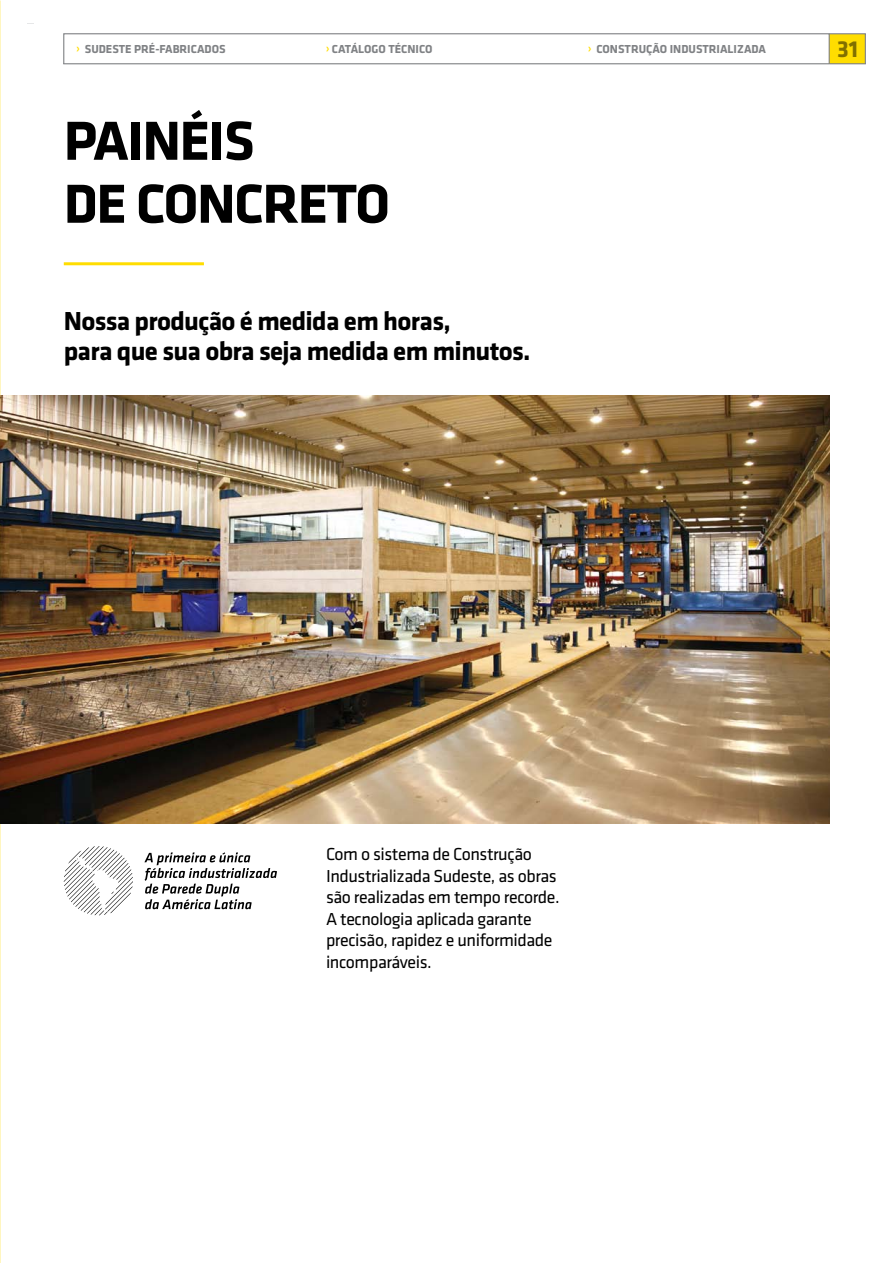
<style>
.page{position:relative;width:893px;height:1263px;background:#fff}
.page>*{position:absolute;margin:0;border:0;box-sizing:border-box;transform-origin:0 0}
.t1{font:700 57px/63px "Klavika";letter-spacing:-.025em;color:#000}
.t2{font:700 27px/30.6px "Klavika";letter-spacing:-.025em;color:#000}
.t3{font:700 24px "Klavika";color:#817000}
.t4{font:18px/21.6px "Klavika";letter-spacing:-.025em;color:#000}
.t5{font:700 12px "Klavika";color:#808285}
.s1{font-family:"Myriad Pro";color:#fd0}
</style>
<div class="page">
<div style="left:63px;top:33px;width:767px;height:32px;border:1px solid #808285"></div>
<svg style="left:828px;top:33px;width:38px;height:32px"></svg>
<svg style="left:144px;top:852px;width:133px;height:57px"></svg>
<svg style="left:64px;top:846px;width:69px;height:69px"></svg>
<hr style="left:64px;top:262px;width:140px;height:3px;background:#fd0">
<img style="left:0;top:395px;width:829px;height:428px">
<p class="t5" style="left:77px;top:42px;width:151px"><span class="s1">›</span> SUDESTE PRÉ-FABRICADOS</p>
<p class="t5" style="left:326px;top:42px;width:108px"><span class="s1">›</span> CATÁLOGO TÉCNICO</p>
<h3 class="t3" style="left:837px;top:36px;width:22px">31</h3>
<p class="t5" style="left:588px;top:42px;width:179px"><span class="s1">›</span> CONSTRUÇÃO INDUSTRIALIZADA</p>
<h1 class="t1" style="left:64px;top:110px;width:328px">PAINÉIS<br>DE CONCRETO</h1>
<h2 class="t2" style="left:64px;top:306px;width:468px">Nossa produção é medida em horas,<br>para que sua obra seja medida em minutos.</h2>
<p class="t4" style="left:326px;top:843px;width:235px">Com o sistema de Construção<br>Industrializada Sudeste, as obras são realizadas em tempo recorde.<br>A tecnologia aplicada garante precisão, rapidez e uniformidade incomparáveis.</p>
</div>
